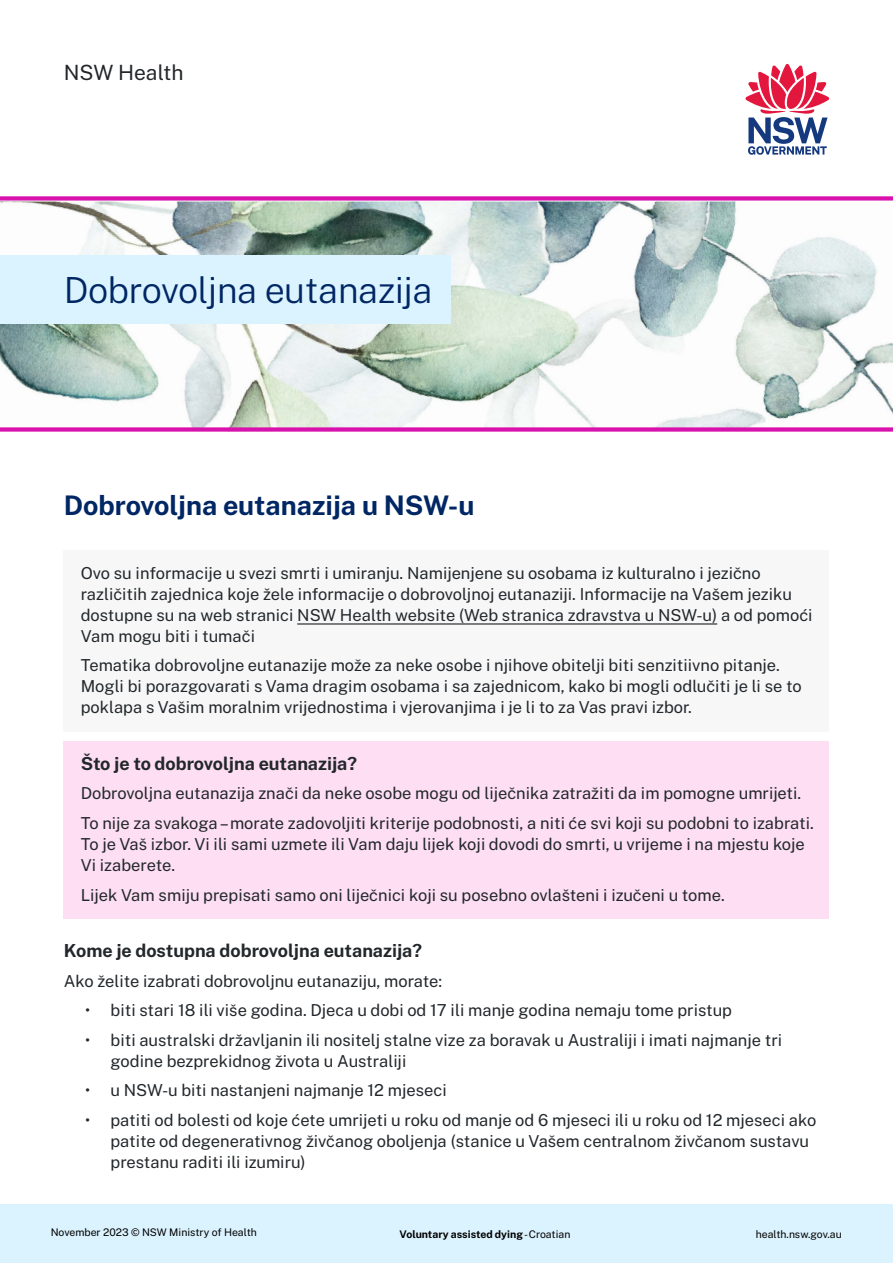
<style>
.page{position:relative;width:893px;height:1263px;background:#fff}
.page>*{position:absolute;margin:0;border:0;box-sizing:border-box;transform-origin:0 0}
.t1{font:300 36px "Public Sans";letter-spacing:-.01em;color:#002664}
.t2{font:700 27px "Public Sans";color:#002664}
.t3{font:21px "Public Sans";letter-spacing:-.005em;color:#22272b}
.H3_indent{font:700 18px "Public Sans";color:#22272b}
.Body_indent{font:16.5px/21px "Public Sans";color:#22272b}
.Body{font:16.5px "Public Sans";color:#22272b}
.t4{font:10.5px "Public Sans";color:#000}
.t5{font:700 10.5px "Public Sans";color:#000}
.s1{font-weight:400}
</style>
<div class="page">
<img style="left:0;top:202px;width:893px;height:225px">
<div style="left:0;top:1204px;width:893px;height:59px;background:#dbf3fe"></div>
<svg style="left:745px;top:64px;width:84px;height:91px"></svg>
<div style="left:0;top:427px;width:893px;height:5px;background:#d912ae"></div>
<div style="left:0;top:196px;width:893px;height:5px;background:#d912ae"></div>
<div style="left:64px;top:741px;width:765px;height:178px;background:#fddef2"></div>
<div style="left:64px;top:551px;width:765px;height:181px;background:#f7f7f7"></div>
<hr style="left:297px;top:623px;width:420px;height:1px;background:#22272b">
<div style="left:0;top:256px;width:451px;height:68px;background:#dbf3fe"></div>
<p class="t3" style="left:64px;top:57px;width:121px">NSW Health</p>
<h1 class="t1" style="left:64px;top:263px;width:370px">Dobrovoljna eutanazija</h1>
<h2 class="t2" style="left:64px;top:486px;width:412px">Dobrovoljna eutanazija u NSW-u</h2>
<p class="Body_indent" style="left:81px;top:561px;width:733px">Ovo su informacije u svezi smrti i umiranju. Namijenjene su osobama iz kulturalno i jezično različitih zajednica koje žele informacije o dobrovoljnoj eutanaziji. Informacije na Vašem jeziku dostupne su na web stranici NSW Health website (Web stranica zdravstva u NSW-u) a od pomoći Vam mogu biti i tumači</p>
<p class="Body_indent" style="left:81px;top:654px;width:722px">Tematika dobrovoljne eutanazije može za neke osobe i njihove obitelji biti senzitiivno pitanje.<br>Mogli bi porazgovarati s Vama dragim osobama i sa zajednicom, kako bi mogli odlučiti je li se to poklapa s Vašim moralnim vrijednostima i vjerovanjima i je li to za Vas pravi izbor.</p>
<p class="H3_indent" style="left:81px;top:750px;width:278px">Što je to dobrovoljna eutanazija?</p>
<p class="Body_indent" style="left:81px;top:782px;width:722px">Dobrovoljna eutanazija znači da neke osobe mogu od liječnika zatražiti da im pomogne umrijeti.</p>
<p class="Body_indent" style="left:81px;top:811px;width:734px">To nije za svakoga – morate zadovoljiti kriterije podobnosti, a niti će svi koji su podobni to izabrati.<br>To je Vaš izbor. Vi ili sami uzmete ili Vam daju lijek koji dovodi do smrti, u vrijeme i na mjestu koje<br>Vi izaberete.</p>
<p class="Body_indent" style="left:81px;top:883px;width:645px">Lijek Vam smiju prepisati samo oni liječnici koji su posebno ovlašteni i izučeni u tome.</p>
<h3 class="H3_indent" style="left:64px;top:937px;width:360px">Kome je dostupna dobrovoljna eutanazija?</h3>
<p class="Body" style="left:64px;top:968px;width:380px">Ako želite izabrati dobrovoljnu eutanaziju, morate:</p>
<p class="Body_indent" style="left:85px;top:998px;width:648px">• biti stari 18 ili više godina. Djeca u dobi od 17 ili manje godina nemaju tome pristup</p>
<p class="Body_indent" style="left:111px;top:1028px;width:673px;text-indent:-26px">• biti australski državljanin ili nositelj stalne vize za boravak u Australiji i imati najmanje tri godine bezprekidnog života u Australiji</p>
<p class="Body_indent" style="left:85px;top:1078px;width:363px">• u NSW-u biti nastanjeni najmanje 12 mjeseci</p>
<p class="Body_indent" style="left:111px;top:1108px;width:707px;text-indent:-26px">• patiti od bolesti od koje ćete umrijeti u roku od manje od 6 mjeseci ili u roku od 12 mjeseci ako patite od degenerativnog živčanog oboljenja (stanice u Vašem centralnom živčanom sustavu prestanu raditi ili izumiru)</p>
<p class="t4" style="left:51px;top:1224px;width:208px">November 2023 © NSW Ministry of Health</p>
<p class="t4" style="left:756px;top:1226px;width:87px">health.nsw.gov.au</p>
<p class="t5" style="left:400px;top:1226px;width:172px">Voluntary assisted dying <span class="s1">- Croatian</span></p>
</div>
